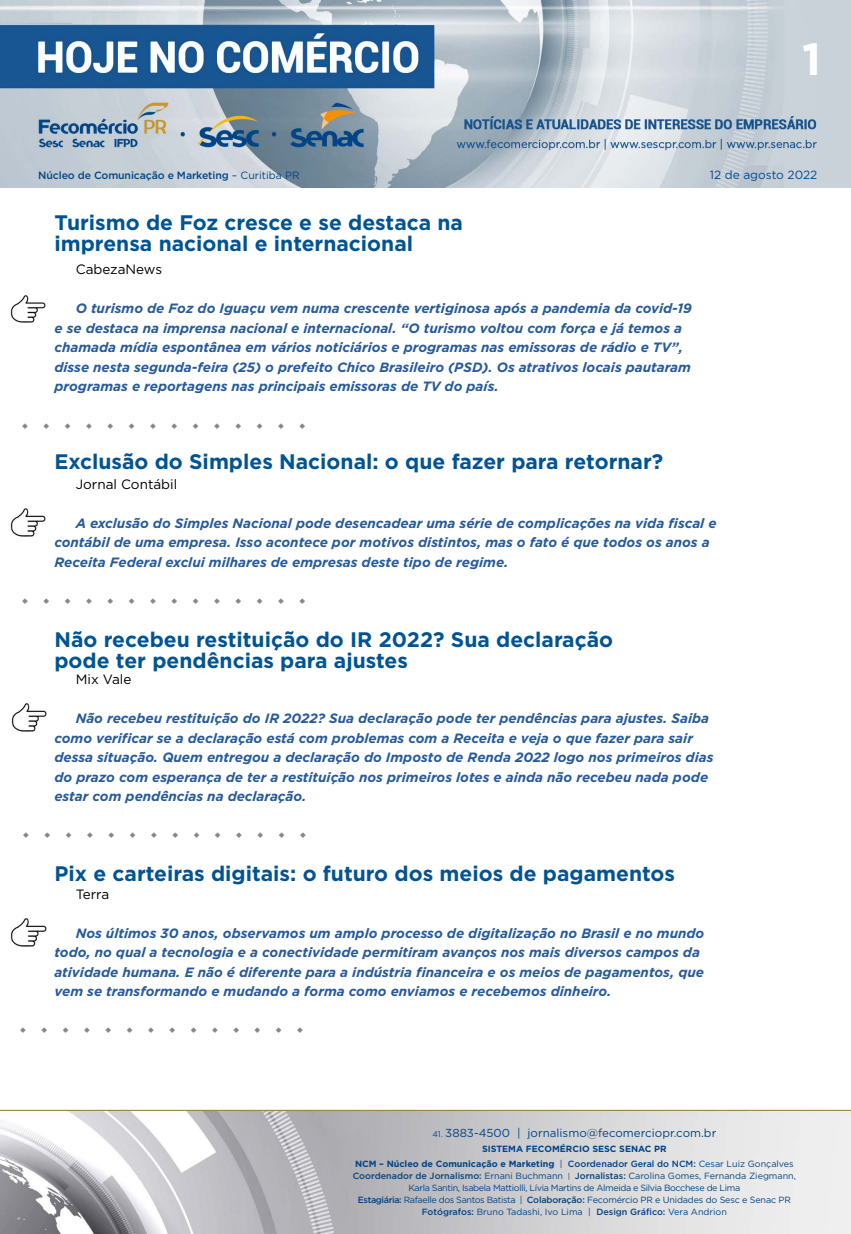
<style>
.page{position:relative;width:851px;height:1234px;background:#fff}
.page>*{position:absolute;margin:0;border:0;box-sizing:border-box;transform-origin:0 0}
.t1{font:700 45px "Gotham";color:#fff}
.t2{font:700 21px/21px "Gotham";color:#005493}
.t3{font:italic 700 13.5px/19.5px "Gotham";color:#275b9b}
.t4{font:13.5px "Gotham";color:#000}
.t5{font:11.85px "Gotham";color:#004a93}
.t6{font:11.55px "Gotham";color:#004587}
.t7{font:500 10.5px "Gotham";letter-spacing:-.01em;color:#004587}
.t8{font:9px/12px "Gotham";letter-spacing:-.03em;color:#004587;text-align:center}
.t9{font:700 9px/15px "Gotham";color:#004587;text-align:center}
.s1{font-weight:400}
.s2{font-size:8.25px}
.s3{font-weight:500}
.s4{font-size:7.65px}
</style>
<div class="page">
<img style="left:0;top:0;width:850px;height:188px">
<img style="left:0;top:1109px;width:850px;height:124px">
<img style="left:11px;top:295px;width:35px;height:28px">
<img style="left:11px;top:509px;width:35px;height:27px">
<img style="left:11px;top:703px;width:36px;height:28px">
<img style="left:11px;top:918px;width:35px;height:27px">
<h1 class="t1" style="left:802px;top:29px;width:20px">1</h1>
<p class="t7" style="left:38px;top:168px;width:263px">Núcleo de Comunicação e Marketing <span class="s1">– Curitiba PR</span></p>
<p class="t5" style="left:709px;top:167px;width:109px">12 de agosto 2022</p>
<h2 class="t2" style="left:54px;top:211px;width:410px">Turismo de Foz cresce e se destaca na imprensa nacional e internacional</h2>
<p class="t4" style="left:76px;top:261px;width:88px">CabezaNews</p>
<p class="t3" style="left:54px;top:298px;width:639px;text-indent:21px">O turismo de Foz do Iguaçu vem numa crescente vertiginosa após a pandemia da covid-19 e se destaca na imprensa nacional e internacional. “O turismo voltou com força e já temos a chamada mídia espontânea em vários noticiários e programas nas emissoras de rádio e TV”, disse nesta segunda-feira (25) o prefeito Chico Brasileiro (PSD). Os atrativos locais pautaram programas e reportagens nas principais emissoras de TV do país.</p>
<h2 class="t2" style="left:54px;top:451px;width:610px">Exclusão do Simples Nacional: o que fazer para retornar?</h2>
<p class="t4" style="left:76px;top:475px;width:103px">Jornal Contábil</p>
<p class="t3" style="left:54px;top:513px;width:663px;text-indent:21px">A exclusão do Simples Nacional pode desencadear uma série de complicações na vida fiscal e contábil de uma empresa. Isso acontece por motivos distintos, mas o fato é que todos os anos a<br>Receita Federal exclui milhares de empresas deste tipo de regime.</p>
<h2 class="t2" style="left:54px;top:628px;width:560px">Não recebeu restituição do IR 2022? Sua declaração pode ter pendências para ajustes</h2>
<p class="t4" style="left:76px;top:670px;width:57px">Mix Vale</p>
<p class="t3" style="left:54px;top:708px;width:660px;text-indent:21px">Não recebeu restituição do IR 2022? Sua declaração pode ter pendências para ajustes. Saiba como verificar se a declaração está com problemas com a Receita e veja o que fazer para sair dessa situação. Quem entregou a declaração do Imposto de Renda 2022 logo nos primeiros dias do prazo com esperança de ter a restituição nos primeiros lotes e ainda não recebeu nada pode estar com pendências na declaração.</p>
<h2 class="t2" style="left:54px;top:862px;width:622px">Pix e carteiras digitais: o futuro dos meios de pagamentos</h2>
<p class="t4" style="left:76px;top:885px;width:35px">Terra</p>
<p class="t3" style="left:54px;top:922px;width:651px;text-indent:21px">Nos últimos 30 anos, observamos um amplo processo de digitalização no Brasil e no mundo todo, no qual a tecnologia e a conectividade permitiram avanços nos mais diversos campos da atividade humana. E não é diferente para a indústria financeira e os meios de pagamentos, que vem se transformando e mudando a forma como enviamos e recebemos dinheiro.</p>
<p class="t6" style="left:432px;top:1125px;width:285px"><span class="s2">41.</span> 3883-4500 | jornalismo@fecomerciopr.com.br</p>
<p class="t9" style="left:355px;top:1141px;width:440px">SISTEMA FECOMÉRCIO SESC SENAC PR<br>NCM – Núcleo de Comunicação e Marketing <span class="s1">|</span> <span class="s3">Coordenador Geral do NCM:</span> <span class="s1">Cesar Luiz Gonçalves</span></p>
<p class="t8" style="left:353px;top:1169px;width:444px"><span class="s3">Coordenador de Jornalismo:</span> Ernani Buchmann <span class="s4">|</span> <span class="s3">Jornalistas:</span> Carolina Gomes, Fernanda Ziegmann, Karla Santin, Isabela Mattiolli, Lívia Martins de Almeida e Silvia Bocchese de Lima<br><span class="s3">Estagiária:</span> Rafaelle dos Santos Batista | <span class="s3">Colaboração:</span> Fecomércio PR e Unidades do Sesc e Senac PR <span class="s3">Fotógrafos:</span> Bruno Tadashi, Ivo Lima | <span class="s3">Design Gráfico:</span> Vera Andrion</p>
</div>
